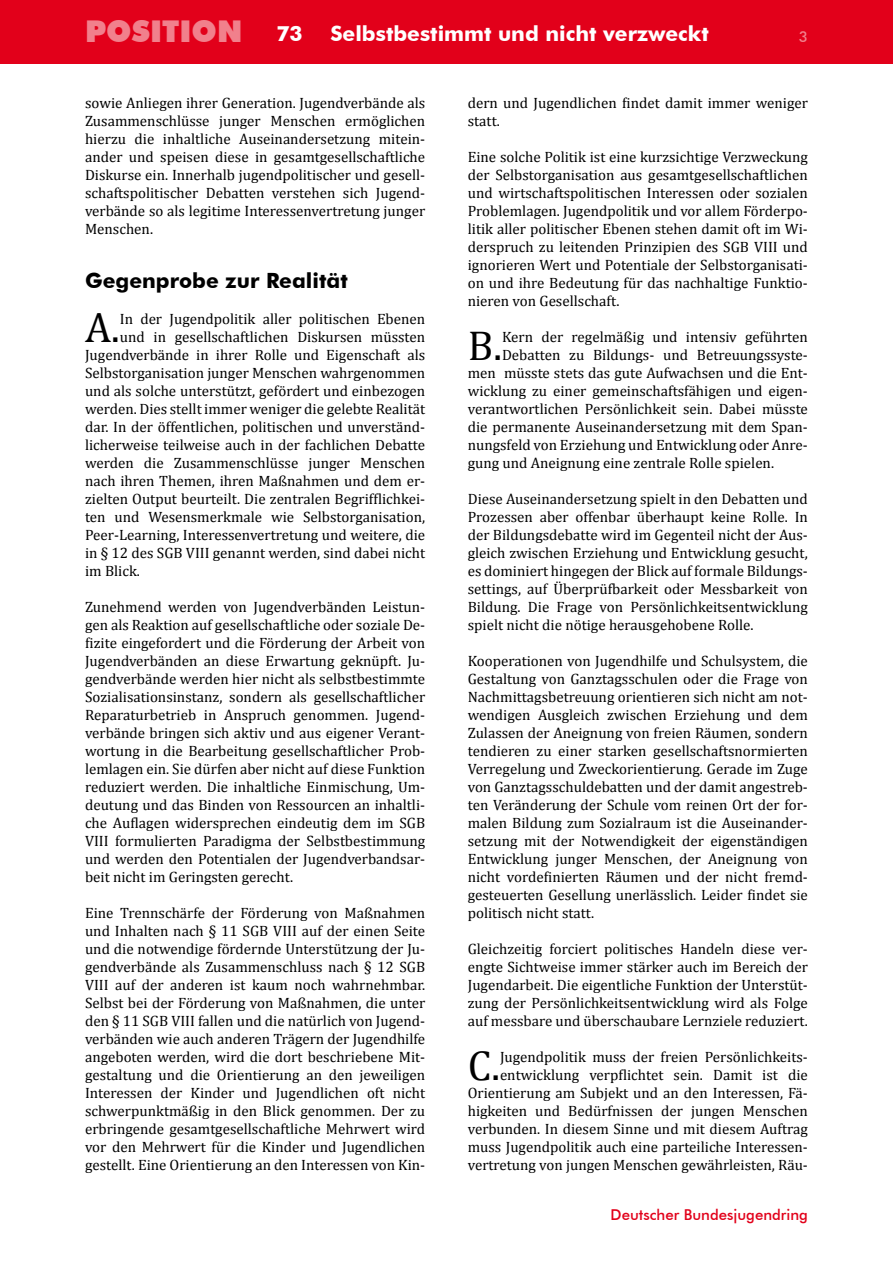
<style>
.page{position:relative;width:893px;height:1263px;background:#fff}
.page>*{position:absolute;margin:0;border:0;box-sizing:border-box;transform-origin:0 0}
.t1{font:42px "Cambria";color:#000}
.t2{font:900 30px "Futura BT";color:#f1808c}
.t3{font:700 21px "Futura BT";color:#fff}
.t4{font:700 21px "Futura BT";color:#000}
.t5{font:15px/18px "Cambria";color:#000;text-align:justify}
.t6{font:500 15px "Futura BT";color:#e2001a}
.t7{font:500 15px "Futura BT";color:#f1808c}
</style>
<div class="page">
<div style="left:0;top:0;width:893px;height:64px;background:#e2001a"></div>
<h2 class="t2" style="left:85px;top:13px;width:159px">POSITION</h2>
<h3 class="t3" style="left:276px;top:21px;width:28px">73</h3>
<h3 class="t3" style="left:330px;top:21px;width:380px">Selbstbestimmt und nicht verzweckt</h3>
<p class="t7" style="left:799px;top:28px;width:11px">3</p>
<p class="t5" style="left:85px;top:94px;width:342px">sowie Anliegen ihrer Generation. Jugendverbände als Zusammenschlüsse junger Menschen ermöglichen hierzu die inhaltliche Auseinandersetzung mitein&shy;ander und speisen diese in gesamtgesellschaftliche Diskurse ein. Innerhalb jugendpolitischer und gesell&shy;schaftspolitischer Debatten verstehen sich Jugend&shy;verbände so als legitime Interessenvertretung junger Menschen.</p>
<h3 class="t4" style="left:85px;top:268px;width:264px">Gegenprobe zur Realität</h3>
<h1 class="t1" style="left:85px;top:303px;width:36px">A.</h1>
<p class="t5" style="left:120px;top:310px;width:307px">In der Jugendpolitik aller politischen Ebenen</p>
<p class="t5" style="left:120px;top:328px;width:307px">und in gesellschaftlichen Diskursen müssten</p>
<p class="t5" style="left:85px;top:346px;width:342px">Jugendverbände in ihrer Rolle und Eigenschaft als</p>
<p class="t5" style="left:85px;top:364px;width:342px">Selbstorganisation junger Menschen wahrgenommen</p>
<p class="t5" style="left:85px;top:382px;width:342px">und als solche unterstützt, gefördert und einbezogen</p>
<p class="t5" style="left:85px;top:400px;width:342px">werden. Dies stellt immer weniger die gelebte Realität</p>
<p class="t5" style="left:85px;top:418px;width:342px">dar. In der öffentlichen, politischen und unverständ-</p>
<p class="t5" style="left:85px;top:436px;width:342px">licherweise teilweise auch in der fachlichen Debatte</p>
<p class="t5" style="left:85px;top:454px;width:342px">werden die Zusammenschlüsse junger Menschen</p>
<p class="t5" style="left:85px;top:472px;width:342px">nach ihren Themen, ihren Maßnahmen und dem er-</p>
<p class="t5" style="left:85px;top:490px;width:342px">zielten Output beurteilt. Die zentralen Begrifflichkei-</p>
<p class="t5" style="left:85px;top:508px;width:342px">ten und Wesensmerkmale wie Selbstorganisation,</p>
<p class="t5" style="left:85px;top:526px;width:342px">Peer-Learning, Interessenvertretung und weitere, die</p>
<p class="t5" style="left:85px;top:544px;width:342px">in § 12 des SGB VIII genannt werden, sind dabei nicht</p>
<p class="t5" style="left:85px;top:562px;width:56px">im Blick.</p>
<p class="t5" style="left:85px;top:598px;width:342px">Zunehmend werden von Jugendverbänden Leistun&shy;gen als Reaktion auf gesellschaftliche oder soziale De&shy;fizite eingefordert und die Förderung der Arbeit von Jugendverbänden an diese Erwartung geknüpft. Ju&shy;gendverbände werden hier nicht als selbstbestimmte Sozialisationsinstanz, sondern als gesellschaftlicher Reparaturbetrieb in Anspruch genommen. Jugend&shy;verbände bringen sich aktiv und aus eigener Verant&shy;wortung in die Bearbeitung gesellschaftlicher Prob&shy;lemlagen ein. Sie dürfen aber nicht auf diese Funktion reduziert werden. Die inhaltliche Einmischung, Um&shy;deutung und das Binden von Ressourcen an inhaltli&shy;che Auflagen widersprechen eindeutig dem im SGB VIII formulierten Paradigma der Selbstbestimmung und werden den Potentialen der Jugendverbandsar&shy;beit nicht im Geringsten gerecht.</p>
<p class="t5" style="left:85px;top:904px;width:342px">Eine Trennschärfe der Förderung von Maßnahmen und Inhalten nach § 11 SGB VIII auf der einen Seite und die notwendige fördernde Unterstützung der Ju&shy;gendverbände als Zusammenschluss nach § 12 SGB VIII auf der anderen ist kaum noch wahrnehmbar.<br>Selbst bei der Förderung von Maßnahmen, die unter den § 11 SGB VIII fallen und die natürlich von Jugend&shy;verbänden wie auch anderen Trägern der Jugendhilfe angeboten werden, wird die dort beschriebene Mit&shy;gestaltung und die Orientierung an den jeweiligen Interessen der Kinder und Jugendlichen oft nicht schwerpunktmäßig in den Blick genommen. Der zu erbringende gesamtgesellschaftliche Mehrwert wird vor den Mehrwert für die Kinder und Jugendlichen gestellt. Eine Orientierung an den Interessen von Kin-</p>
<p class="t5" style="left:468px;top:94px;width:342px">dern und Jugendlichen findet damit immer weniger statt.</p>
<p class="t5" style="left:468px;top:148px;width:342px">Eine solche Politik ist eine kurzsichtige Verzweckung der Selbstorganisation aus gesamtgesellschaftlichen und wirtschaftspolitischen Interessen oder sozialen Problemlagen. Jugendpolitik und vor allem Förderpo&shy;litik aller politischer Ebenen stehen damit oft im Wi&shy;derspruch zu leitenden Prinzipien des SGB VIII und ignorieren Wert und Potentiale der Selbstorganisati&shy;on und ihre Bedeutung für das nachhaltige Funktio&shy;nieren von Gesellschaft.</p>
<h1 class="t1" style="left:468px;top:321px;width:36px">B.</h1>
<p class="t5" style="left:502px;top:328px;width:307px">Kern der regelmäßig und intensiv geführten</p>
<p class="t5" style="left:502px;top:346px;width:307px">Debatten zu Bildungs- und Betreuungssyste-</p>
<p class="t5" style="left:468px;top:364px;width:342px">men müsste stets das gute Aufwachsen und die Ent-</p>
<p class="t5" style="left:468px;top:382px;width:342px">wicklung zu einer gemeinschaftsfähigen und eigen-</p>
<p class="t5" style="left:468px;top:400px;width:342px">verantwortlichen Persönlichkeit sein. Dabei müsste</p>
<p class="t5" style="left:468px;top:418px;width:342px">die permanente Auseinandersetzung mit dem Span-</p>
<p class="t5" style="left:468px;top:436px;width:342px">nungsfeld von Erziehung und Entwicklung oder Anre-</p>
<p class="t5" style="left:468px;top:454px;width:308px">gung und Aneignung eine zentrale Rolle spielen.</p>
<p class="t5" style="left:468px;top:490px;width:342px">Diese Auseinandersetzung spielt in den Debatten und Prozessen aber offenbar überhaupt keine Rolle. In der Bildungsdebatte wird im Gegenteil nicht der Aus&shy;gleich zwischen Erziehung und Entwicklung gesucht, es dominiert hingegen der Blick auf formale Bildungs&shy;settings, auf Überprüfbarkeit oder Messbarkeit von Bildung. Die Frage von Persönlichkeitsentwicklung spielt nicht die nötige herausgehobene Rolle.</p>
<p class="t5" style="left:468px;top:652px;width:342px">Kooperationen von Jugendhilfe und Schulsystem, die Gestaltung von Ganztagsschulen oder die Frage von Nachmittagsbetreuung orientieren sich nicht am not&shy;wendigen Ausgleich zwischen Erziehung und dem Zulassen der Aneignung von freien Räumen, sondern tendieren zu einer starken gesellschaftsnormierten Verregelung und Zweckorientierung. Gerade im Zuge von Ganztagsschuldebatten und der damit angestreb&shy;ten Veränderung der Schule vom reinen Ort der for&shy;malen Bildung zum Sozialraum ist die Auseinander&shy;setzung mit der Notwendigkeit der eigenständigen Entwicklung junger Menschen, der Aneignung von nicht vordefinierten Räumen und der nicht fremd&shy;gesteuerten Gesellung unerlässlich. Leider findet sie politisch nicht statt.</p>
<p class="t5" style="left:468px;top:940px;width:342px">Gleichzeitig forciert politisches Handeln diese ver&shy;engte Sichtweise immer stärker auch im Bereich der Jugendarbeit. Die eigentliche Funktion der Unterstüt&shy;zung der Persönlichkeitsentwicklung wird als Folge auf messbare und überschaubare Lernziele reduziert.</p>
<h1 class="t1" style="left:468px;top:1041px;width:34px">C.</h1>
<p class="t5" style="left:468px;top:1048px;width:342px;text-align:right">Jugendpolitik muss der freien Persönlichkeits&shy;entwicklung verpflichtet sein. Damit ist die Orientierung am Subjekt und an den Interessen, Fä&shy;higkeiten und Bedürfnissen der jungen Menschen verbunden. In diesem Sinne und mit diesem Auftrag muss Jugendpolitik auch eine parteiliche Interessen&shy;vertretung von jungen Menschen gewährleisten, Räu-</p>
<p class="t6" style="left:611px;top:1206px;width:199px">Deutscher Bundesjugendring</p>
</div>
